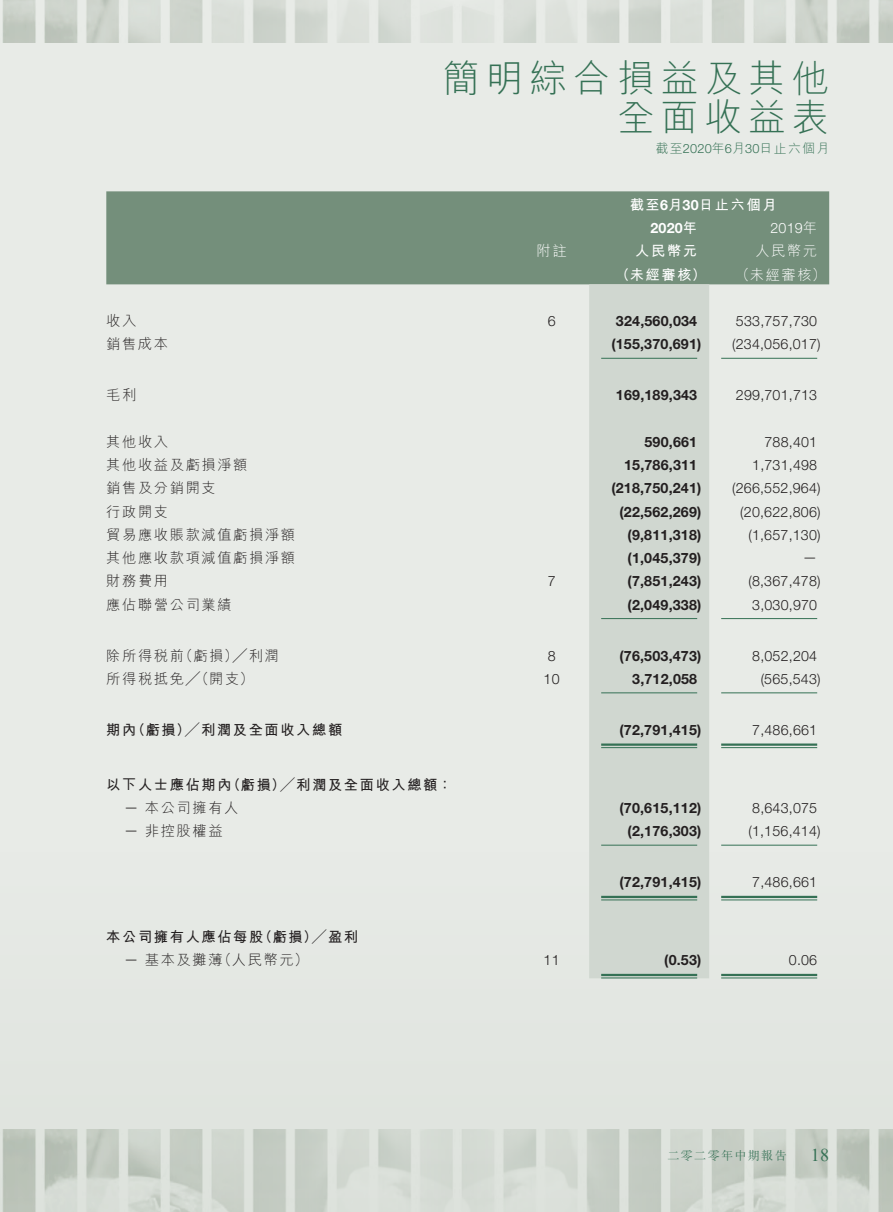
<style>
.page{position:relative;width:893px;height:1212px;background:#e8ebe7}
.page>*{position:absolute;margin:0;border:0;box-sizing:border-box;transform-origin:0 0}
.t1{font:300 37.5px/39px "M Hei HK";letter-spacing:.165em;color:#357155;text-align:right}
.t2{font:18px "Times New Roman";color:#357155}
._01_Body_Text{font:700 14.25px "Helvetica Neue LT Std";letter-spacing:.015em;color:#231f20}
._01_Body_Text-2{font:300 14.25px "Helvetica Neue LT Std";letter-spacing:.015em;color:#231f20}
._01_Body_Text-3{font:300 14.25px "M Hei HK";letter-spacing:.115em;color:#231f20}
._01_Body_Text-4{font:700 14.25px "M Hei HK";letter-spacing:.115em;color:#231f20}
._01_Body_Text-5{font:700 14.25px "M Hei HK";letter-spacing:.115em;color:#fff}
._01_Body_Text-6{font:300 14.25px "M Hei HK";letter-spacing:.115em;color:#fff}
._01_Body_Text-7{font:300 14.25px "Helvetica Neue LT Std";color:#fff}
._01_Body_Text-8{font:700 14.25px "Helvetica Neue LT Std";color:#fff}
.t3{font:300 12.75px "M Hei HK";letter-spacing:.115em;color:#357155}
.t4{font:300 12px "M Sung HK";letter-spacing:.115em;color:#357155}
.s1{font-family:"Helvetica Neue LT Std"}
.s2{font-family:"M Hei HK"}
</style>
<div class="page">
<div style="left:0;top:853px;width:893px;height:359px;background:#dde2dc"></div>
<img style="left:3px;top:1129px;width:890px;height:83px">
<img style="left:2px;top:0;width:891px;height:43px">
<div style="left:106px;top:191px;width:723px;height:93px;background:#748f7b"></div>
<div style="left:589px;top:284px;width:120px;height:694px;background:#d0d7d0"></div>
<hr style="left:601px;top:358px;width:96px;height:1px;background:#357155">
<hr style="left:721px;top:358px;width:96px;height:1px;background:#357155">
<hr style="left:601px;top:618px;width:96px;height:1px;background:#357155">
<hr style="left:721px;top:618px;width:96px;height:1px;background:#357155">
<hr style="left:601px;top:692px;width:96px;height:1px;background:#357155">
<hr style="left:721px;top:692px;width:96px;height:1px;background:#357155">
<hr style="left:601px;top:743px;width:96px;height:3px;background:#357155">
<hr style="left:601px;top:747px;width:96px;height:1px;background:#357155">
<hr style="left:721px;top:743px;width:96px;height:3px;background:#357155">
<hr style="left:721px;top:747px;width:96px;height:1px;background:#357155">
<hr style="left:601px;top:845px;width:96px;height:1px;background:#357155">
<hr style="left:721px;top:845px;width:96px;height:1px;background:#357155">
<hr style="left:601px;top:896px;width:96px;height:2px;background:#357155">
<hr style="left:601px;top:899px;width:96px;height:1px;background:#357155">
<hr style="left:721px;top:896px;width:96px;height:2px;background:#357155">
<hr style="left:721px;top:899px;width:96px;height:1px;background:#357155">
<hr style="left:601px;top:974px;width:96px;height:2px;background:#357155">
<hr style="left:601px;top:977px;width:96px;height:1px;background:#357155">
<hr style="left:721px;top:974px;width:96px;height:2px;background:#357155">
<hr style="left:721px;top:977px;width:96px;height:1px;background:#357155">
<h1 class="t1" style="left:442px;top:58px;width:388px">簡明綜合損益及其他全面收益表</h1>
<p class="t3" style="left:656px;top:142px;width:175px">截至<span class="s1">2020</span>年月<span class="s1">6 30</span>日止六個月</p>
<p class="_01_Body_Text-5" style="left:630px;top:194px;width:148px">截至月<span class="s1">6 30</span>日止六個月</p>
<p class="_01_Body_Text-7" style="left:770px;top:219px;width:48px">2019<span class="s2">年</span></p>
<p class="_01_Body_Text-8" style="left:650px;top:219px;width:48px">2020<span class="s2">年</span></p>
<p class="_01_Body_Text-6" style="left:537px;top:244px;width:32px">附註</p>
<p class="_01_Body_Text-5" style="left:635px;top:241px;width:63px">人民幣元</p>
<p class="_01_Body_Text-6" style="left:755px;top:244px;width:63px">人民幣元</p>
<p class="_01_Body_Text-5" style="left:615px;top:264px;width:92px">（未經審核）</p>
<p class="_01_Body_Text-6" style="left:735px;top:267px;width:92px">（未經審核(</p>
<p class="_01_Body_Text-3" style="left:106px;top:314px;width:32px">收入</p>
<p class="_01_Body_Text-2" style="left:548px;top:312px;width:9px">6</p>
<p class="_01_Body_Text" style="left:616px;top:312px;width:83px">324,560,034</p>
<p class="_01_Body_Text-2" style="left:736px;top:312px;width:83px">533,757,730</p>
<p class="_01_Body_Text-3" style="left:106px;top:337px;width:63px">銷售成本</p>
<p class="_01_Body_Text" style="left:611px;top:335px;width:92px">)155,370,691(</p>
<p class="_01_Body_Text-2" style="left:732px;top:335px;width:90px">)234,056,017(</p>
<p class="_01_Body_Text-3" style="left:106px;top:388px;width:32px">毛利</p>
<p class="_01_Body_Text" style="left:616px;top:386px;width:83px">169,189,343</p>
<p class="_01_Body_Text-2" style="left:736px;top:387px;width:83px">299,701,713</p>
<p class="_01_Body_Text-3" style="left:106px;top:434px;width:63px">其他收入</p>
<p class="_01_Body_Text" style="left:644px;top:433px;width:54px">590,661</p>
<p class="_01_Body_Text-2" style="left:764px;top:433px;width:54px">788,401</p>
<p class="_01_Body_Text-3" style="left:106px;top:458px;width:143px">其他收益及虧損淨額</p>
<p class="_01_Body_Text" style="left:624px;top:456px;width:75px">15,786,311</p>
<p class="_01_Body_Text-2" style="left:752px;top:456px;width:66px">1,731,498</p>
<p class="_01_Body_Text-3" style="left:106px;top:481px;width:111px">銷售及分銷開支</p>
<p class="_01_Body_Text" style="left:611px;top:479px;width:92px">)218,750,241(</p>
<p class="_01_Body_Text-2" style="left:732px;top:480px;width:90px">)266,552,964(</p>
<p class="_01_Body_Text-3" style="left:106px;top:504px;width:63px">行政開支</p>
<p class="_01_Body_Text" style="left:619px;top:503px;width:83px">)22,562,269(</p>
<p class="_01_Body_Text-2" style="left:740px;top:503px;width:82px">)20,622,806(</p>
<p class="_01_Body_Text-3" style="left:106px;top:527px;width:190px">貿易應收賬款減值虧損淨額</p>
<p class="_01_Body_Text" style="left:628px;top:526px;width:75px">)9,811,318(</p>
<p class="_01_Body_Text-2" style="left:748px;top:526px;width:74px">)1,657,130(</p>
<p class="_01_Body_Text-3" style="left:106px;top:551px;width:190px">其他應收款項減值虧損淨額</p>
<p class="_01_Body_Text" style="left:628px;top:549px;width:75px">)1,045,379(</p>
<p class="_01_Body_Text-2" style="left:803px;top:548px;width:16px">—</p>
<p class="_01_Body_Text-3" style="left:106px;top:574px;width:63px">財務費用</p>
<p class="_01_Body_Text-2" style="left:548px;top:573px;width:9px">7</p>
<p class="_01_Body_Text" style="left:628px;top:572px;width:75px">)7,851,243(</p>
<p class="_01_Body_Text-2" style="left:748px;top:573px;width:74px">)8,367,478(</p>
<p class="_01_Body_Text-3" style="left:106px;top:597px;width:127px">應佔聯營公司業績</p>
<p class="_01_Body_Text" style="left:628px;top:596px;width:75px">)2,049,338(</p>
<p class="_01_Body_Text-2" style="left:752px;top:596px;width:66px">3,030,970</p>
<p class="_01_Body_Text-3" style="left:179px;top:648px;width:101px">（虧損）╱利潤</p>
<p class="_01_Body_Text-3" style="left:106px;top:648px;width:79px">除所得稅前</p>
<p class="_01_Body_Text-2" style="left:548px;top:647px;width:9px">8</p>
<p class="_01_Body_Text" style="left:619px;top:647px;width:83px">)76,503,473(</p>
<p class="_01_Body_Text-2" style="left:752px;top:647px;width:66px">8,052,204</p>
<p class="_01_Body_Text-3" style="left:106px;top:671px;width:149px">所得稅抵免╱（開支(</p>
<p class="_01_Body_Text-2" style="left:544px;top:670px;width:18px">10</p>
<p class="_01_Body_Text" style="left:632px;top:670px;width:66px">3,712,058</p>
<p class="_01_Body_Text-2" style="left:761px;top:670px;width:61px">)565,543(</p>
<p class="_01_Body_Text-4" style="left:131px;top:719px;width:212px">（虧損）╱利潤及全面收入總額</p>
<p class="_01_Body_Text-4" style="left:106px;top:719px;width:32px">期內</p>
<p class="_01_Body_Text" style="left:619px;top:721px;width:83px">)72,791,415(</p>
<p class="_01_Body_Text-2" style="left:752px;top:721px;width:66px">7,486,661</p>
<p class="_01_Body_Text-4" style="left:227px;top:774px;width:227px">（虧損）╱利潤及全面收入總額：</p>
<p class="_01_Body_Text-4" style="left:106px;top:774px;width:127px">以下人士應佔期內</p>
<p class="_01_Body_Text-2" style="left:124px;top:798px;width:16px">—</p>
<p class="_01_Body_Text-3" style="left:145px;top:800px;width:95px">本公司擁有人</p>
<p class="_01_Body_Text" style="left:619px;top:799px;width:83px">)70,615,112(</p>
<p class="_01_Body_Text-2" style="left:752px;top:799px;width:66px">8,643,075</p>
<p class="_01_Body_Text-3" style="left:124px;top:824px;width:100px"><span class="s1">—</span> 非控股權益</p>
<p class="_01_Body_Text" style="left:628px;top:822px;width:75px">)2,176,303(</p>
<p class="_01_Body_Text-2" style="left:748px;top:822px;width:74px">)1,156,414(</p>
<p class="_01_Body_Text" style="left:619px;top:873px;width:83px">)72,791,415(</p>
<p class="_01_Body_Text-2" style="left:752px;top:873px;width:66px">7,486,661</p>
<p class="_01_Body_Text-4" style="left:258px;top:926px;width:101px">（虧損）╱盈利</p>
<p class="_01_Body_Text-4" style="left:106px;top:926px;width:159px">本公司擁有人應佔每股</p>
<p class="_01_Body_Text-3" style="left:217px;top:953px;width:92px">（人民幣元(</p>
<p class="_01_Body_Text-3" style="left:124px;top:953px;width:100px"><span class="s1">—</span> 基本及攤薄</p>
<p class="_01_Body_Text-2" style="left:544px;top:951px;width:18px">11</p>
<p class="_01_Body_Text" style="left:664px;top:951px;width:39px">)0.53(</p>
<p class="_01_Body_Text-2" style="left:789px;top:951px;width:30px">0.06</p>
<p class="t4" style="left:667px;top:1147px;width:121px">二零二零年中期報告</p>
<p class="t2" style="left:811px;top:1142px;width:20px">18</p>
</div>
